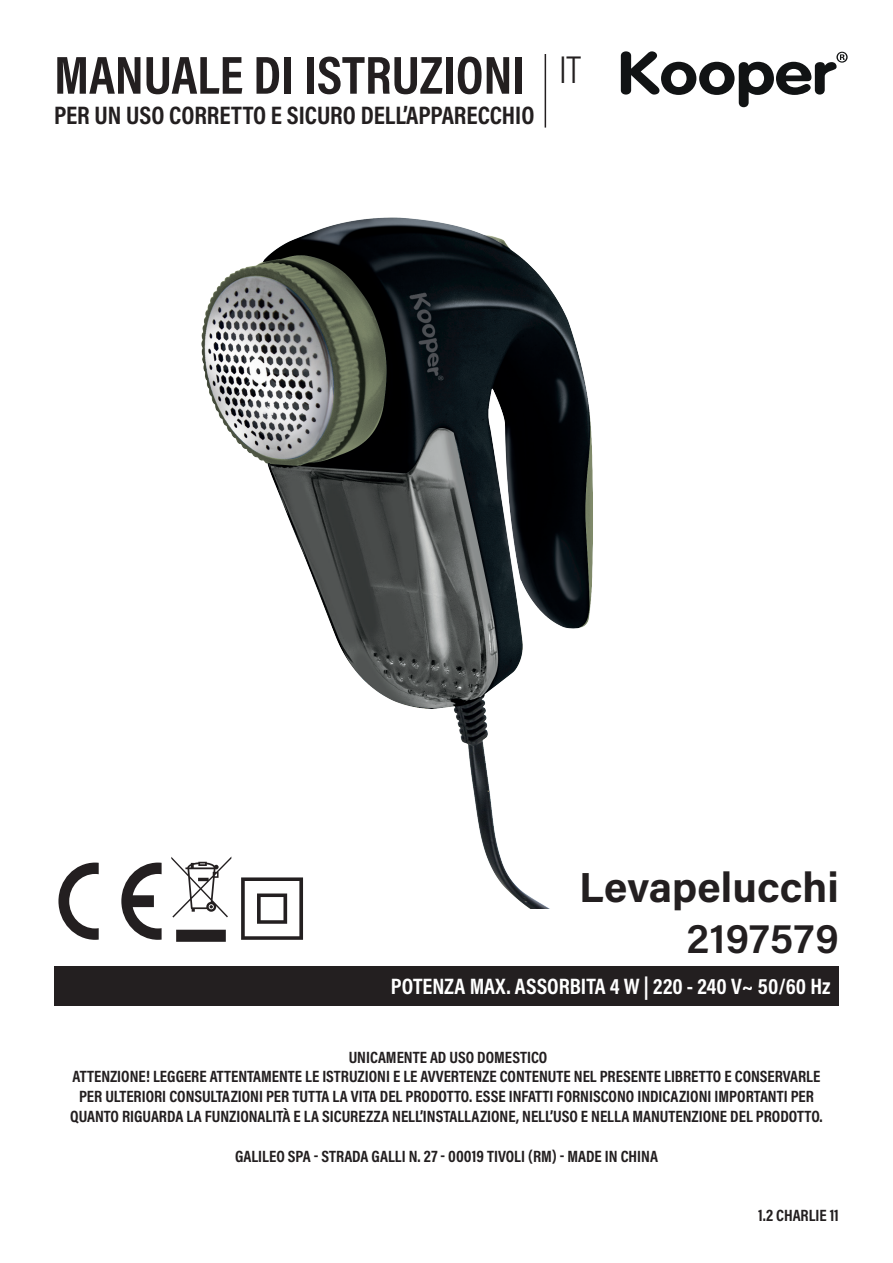
<style>
.page{position:relative;width:893px;height:1263px;background:#fff}
.page>*{position:absolute;margin:0;border:0;box-sizing:border-box;transform-origin:0 0}
.t1{font:700 54px "Acumin Pro Cond";color:#231f20}
.t2{font:700 42px/50.4px "Acumin Pro";color:#231f20;text-align:right}
.t3{font:300 39px "Acumin Pro Cond";color:#231f20}
.t4{font:700 25.5px "Acumin Pro Cond";color:#231f20}
.t5{font:700 22.5px "Acumin Pro Cond";color:#fff}
.t6{font:700 16.5px/19.8px "Acumin Pro Cond";color:#231f20;text-align:center}
.s1{font-weight:600}
</style>
<div class="page">
<div style="left:54px;top:966px;width:785px;height:40px;background:#231f20"></div>
<hr style="left:545px;top:54px;width:1px;height:74px;background:#231f20">
<svg style="left:621px;top:51px;width:227px;height:56px"></svg>
<svg style="left:58px;top:862px;width:41px;height:78px"></svg>
<svg style="left:121px;top:862px;width:41px;height:78px"></svg>
<svg style="left:241px;top:909px;width:62px;height:31px"></svg>
<img style="left:201px;top:218px;width:392px;height:691px">
<svg style="left:171px;top:856px;width:60px;height:86px"></svg>
<p class="t1" style="left:54px;top:39px;width:473px">MANUALE DI ISTRUZIONI</p>
<p class="t4" style="left:54px;top:99px;width:482px">PER UN USO CORRETTO E SICURO DELL’APPARECCHIO</p>
<p class="t3" style="left:559px;top:44px;width:23px">IT</p>
<p class="t2" style="left:579px;top:860px;width:261px">Levapelucchi<br><span class="s1">2197579</span></p>
<p class="t5" style="left:391px;top:972px;width:441px">POTENZA MAX. ASSORBITA 4 W | 220 - 240 V~ 50/60 Hz</p>
<p class="t6" style="left:349px;top:1046px;width:200px">UNICAMENTE AD USO DOMESTICO</p>
<p class="t6" style="left:73px;top:1066px;width:749px">ATTENZIONE! LEGGERE ATTENTAMENTE LE ISTRUZIONI E LE AVVERTENZE CONTENUTE NEL PRESENTE LIBRETTO E CONSERVARLE</p>
<p class="t6" style="left:70px;top:1086px;width:754px">PER ULTERIORI CONSULTAZIONI PER TUTTA LA VITA DEL PRODOTTO. ESSE INFATTI FORNISCONO INDICAZIONI IMPORTANTI PER<br>QUANTO RIGUARDA LA FUNZIONALITÀ E LA SICUREZZA NELL’INSTALLAZIONE, NELL’USO E NELLA MANUTENZIONE DEL PRODOTTO.</p>
<p class="t6" style="left:235px;top:1145px;width:424px">GALILEO SPA - STRADA GALLI N. 27 - 00019 TIVOLI (RM) - MADE IN CHINA</p>
<p class="t6" style="left:758px;top:1205px;width:82px">1.2 CHARLIE 11</p>
</div>
